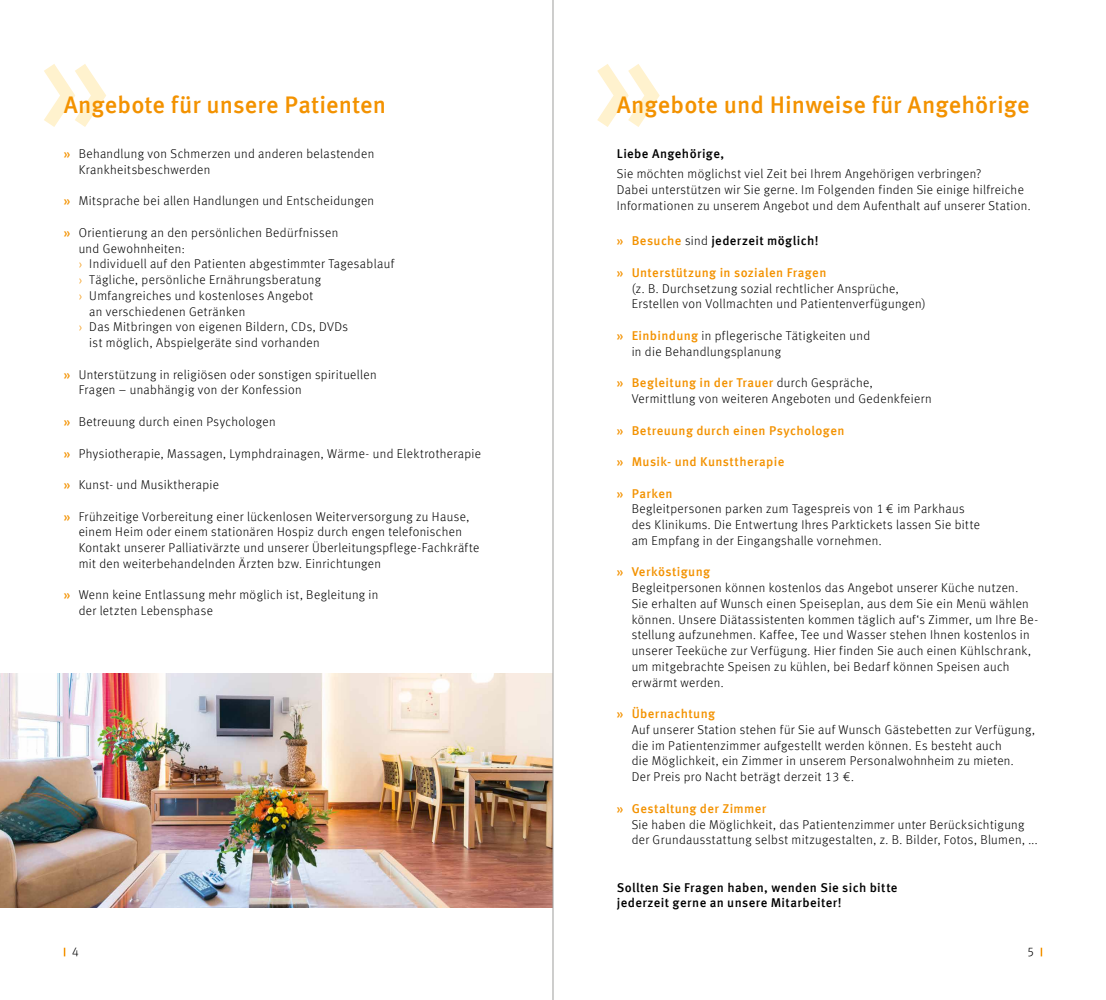
<style>
.page{position:relative;width:1106px;height:1000px;background:#fff}
.page>*{position:absolute;margin:0;border:0;box-sizing:border-box;transform-origin:0 0}
.t1{font:500 24px "Meta Offc";color:#f39200}
.t2{font:300 12.75px/15.8px "Meta Offc";letter-spacing:.03em;color:#000}
.t3{font:500 12.75px "Meta Offc";letter-spacing:.03em;color:#f39200}
.t4{font:500 12.75px/15.8px "Meta Offc";letter-spacing:.03em;color:#000}
.s1{font-weight:500;color:#f39200}
.s2{color:#f39200}
.s3{font-weight:300}
</style>
<div class="page">
<svg style="left:1040px;top:947px;width:2px;height:9px"></svg>
<svg style="left:44px;top:64px;width:62px;height:63px"></svg>
<svg style="left:597px;top:64px;width:62px;height:63px"></svg>
<img style="left:0;top:673px;width:553px;height:234px">
<hr style="left:553px;top:0;width:1px;height:999px;background:#9d9d9c">
<h1 class="t1" style="left:64px;top:91px;width:324px">Angebote für unsere Patienten</h1>
<h1 class="t1" style="left:617px;top:91px;width:414px">Angebote und Hinweise für Angehörige</h1>
<p class="t2" style="left:79px;top:146px;width:297px;text-indent:-15px"><span class="s1">»</span> Behandlung von Schmerzen und anderen belastenden<br>Krankheitsbeschwerden</p>
<p class="t2" style="left:64px;top:193px;width:312px"><span class="s1">»</span> Mitsprache bei allen Handlungen und Entscheidungen</p>
<p class="t2" style="left:64px;top:225px;width:276px"><span class="s1">»</span> Orientierung an den persönlichen Bedürfnissen</p>
<p class="t2" style="left:79px;top:240px;width:107px">und Gewohnheiten:</p>
<p class="t2" style="left:79px;top:256px;width:317px"><span class="s2">›</span> Individuell auf den Patienten abgestimmter Tagesablauf</p>
<p class="t2" style="left:79px;top:272px;width:244px"><span class="s2">›</span> Tägliche, persönliche Ernährungsberatung</p>
<p class="t2" style="left:79px;top:288px;width:236px"><span class="s2">›</span> Umfangreiches und kostenloses Angebot</p>
<p class="t2" style="left:89px;top:303px;width:158px">an verschiedenen Getränken</p>
<p class="t2" style="left:79px;top:319px;width:271px"><span class="s2">›</span> Das Mitbringen von eigenen Bildern, CDs, DVDs</p>
<p class="t2" style="left:89px;top:335px;width:232px">ist möglich, Abspielgeräte sind vorhanden</p>
<p class="t2" style="left:79px;top:366px;width:299px;text-indent:-15px"><span class="s1">»</span> Unterstützung in religiösen oder sonstigen spirituellen<br>Fragen – unabhängig von der Konfession</p>
<p class="t2" style="left:64px;top:414px;width:213px"><span class="s1">»</span> Betreuung durch einen Psychologen</p>
<p class="t2" style="left:64px;top:445px;width:419px"><span class="s1">»</span> Physiotherapie, Massagen, Lymphdrainagen, Wärme- und Elektrotherapie</p>
<p class="t2" style="left:64px;top:477px;width:157px"><span class="s1">»</span> Kunst- und Musiktherapie</p>
<p class="t2" style="left:79px;top:508px;width:402px;text-indent:-15px"><span class="s1">»</span> Frühzeitige Vorbereitung einer lückenlosen Weiterversorgung zu Hause, einem Heim oder einem stationären Hospiz durch engen telefonischen Kontakt unserer Palliativärzte und unserer Überleitungspflege-Fachkräfte mit den weiterbehandelnden Ärzten bzw. Einrichtungen</p>
<p class="t2" style="left:79px;top:587px;width:301px;text-indent:-15px"><span class="s1">»</span> Wenn keine Entlassung mehr möglich ist, Begleitung in der letzten Lebensphase</p>
<p class="t4" style="left:617px;top:146px;width:109px">Liebe Angehörige,</p>
<p class="t2" style="left:617px;top:166px;width:415px">Sie möchten möglichst viel Zeit bei Ihrem Angehörigen verbringen?<br>Dabei unterstützen wir Sie gerne. Im Folgenden finden Sie einige hilfreiche<br>Informationen zu unserem Angebot und dem Aufenthalt auf unserer Station.</p>
<p class="t4" style="left:617px;top:233px;width:203px"><span class="s2">» Besuche</span> <span class="s3">sind</span> jederzeit möglich!</p>
<p class="t3" style="left:617px;top:265px;width:211px">» Unterstützung in sozialen Fragen</p>
<p class="t2" style="left:631px;top:280px;width:295px">(z. B. Durchsetzung sozial rechtlicher Ansprüche,<br>Erstellen von Vollmachten und Patientenverfügungen)</p>
<p class="t2" style="left:631px;top:328px;width:240px;text-indent:-15px"><span class="s1">» Einbindung</span> in pflegerische Tätigkeiten und in die Behandlungsplanung</p>
<p class="t2" style="left:631px;top:375px;width:302px;text-indent:-15px"><span class="s1">» Begleitung in der Trauer</span> durch Gespräche,<br>Vermittlung von weiteren Angeboten und Gedenkfeiern</p>
<p class="t3" style="left:617px;top:422px;width:229px">» Betreuung durch einen Psychologen</p>
<p class="t3" style="left:617px;top:454px;width:169px">» Musik- und Kunsttherapie</p>
<p class="t3" style="left:617px;top:485px;width:57px">» Parken</p>
<p class="t2" style="left:631px;top:501px;width:350px">Begleitpersonen parken zum Tagespreis von 1 € im Parkhaus des Klinikums. Die Entwertung Ihres Parktickets lassen Sie bitte am Empfang in der Eingangshalle vornehmen.</p>
<p class="t3" style="left:617px;top:564px;width:95px">» Verköstigung</p>
<p class="t2" style="left:631px;top:580px;width:408px">Begleitpersonen können kostenlos das Angebot unserer Küche nutzen.<br>Sie erhalten auf Wunsch einen Speiseplan, aus dem Sie ein Menü wählen können. Unsere Diätassistenten kommen täglich auf‘s Zimmer, um Ihre Be&shy;stellung aufzunehmen. Kaffee, Tee und Wasser stehen Ihnen kostenlos in unserer Teeküche zur Verfügung. Hier finden Sie auch einen Kühlschrank, um mitgebrachte Speisen zu kühlen, bei Bedarf können Speisen auch erwärmt werden.</p>
<p class="t3" style="left:617px;top:706px;width:100px">» Übernachtung</p>
<p class="t2" style="left:631px;top:721px;width:405px">Auf unserer Station stehen für Sie auf Wunsch Gästebetten zur Verfügung, die im Patientenzimmer aufgestellt werden können. Es besteht auch<br>die Möglichkeit, ein Zimmer in unserem Personalwohnheim zu mieten.<br>Der Preis pro Nacht beträgt derzeit 13 €.</p>
<p class="t3" style="left:617px;top:800px;width:151px">» Gestaltung der Zimmer</p>
<p class="t2" style="left:631px;top:816px;width:407px">Sie haben die Möglichkeit, das Patientenzimmer unter Berücksichtigung der Grundausstattung selbst mitzugestalten, z. B. Bilder, Fotos, Blumen, ...</p>
<p class="t4" style="left:617px;top:879px;width:282px">Sollten Sie Fragen haben, wenden Sie sich bitte jederzeit gerne an unsere Mitarbeiter!</p>
<p class="t2" style="left:72px;top:944px;width:9px">4</p>
<p class="t2" style="left:1027px;top:944px;width:9px">5</p>
</div>
